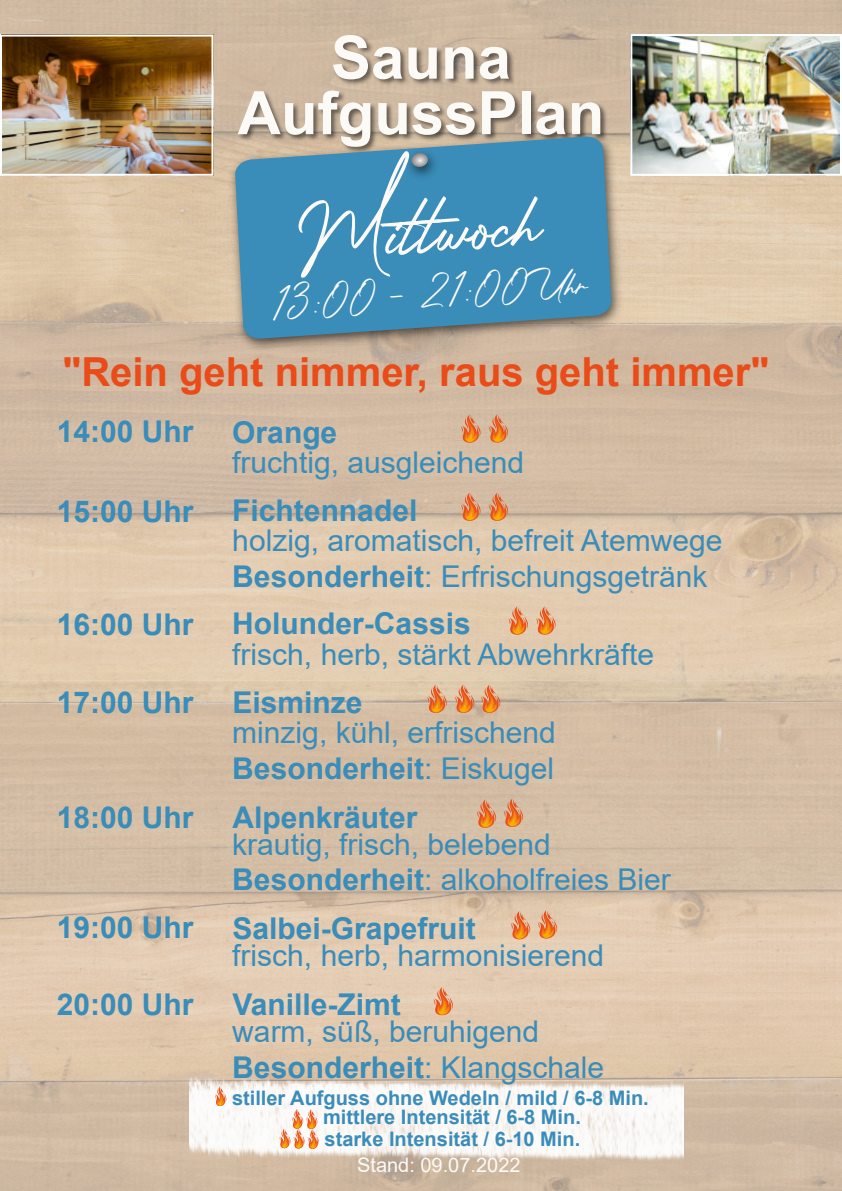
<style>
.page{position:relative;width:842px;height:1191px;background:#fff}
.page>*{position:absolute;margin:0;border:0;box-sizing:border-box;transform-origin:0 0}
.t1{font:90px "Photograph Signature";color:#fcfaf7}
.t2{font:700 60px/55.5px "Arial";color:#fcfaf7;text-align:center}
.t3{font:700 40px "Arial";color:#e94c18}
.t4{font:40px "Photograph Signature";color:#fcfaf7}
.t5{font:700 30px/62.9px "Arial";color:#3a8cb9}
.t6{font:30px "Arial";color:#3a8cb9}
.t7{font:700 20px/19.1px "Arial";color:#3a8cb9}
.t8{font:20px "Arial";color:#fcfaf7}
.s1{font-weight:700}
.s2{font-weight:400}
</style>
<div class="page">
<img style="left:0;top:0;width:842px;height:1191px">
<img style="left:0;top:35px;width:213px;height:141px">
<img style="left:630px;top:34px;width:212px;height:142px">
<img style="left:237px;top:35px;width:370px;height:96px">
<img style="left:227px;top:131px;width:397px;height:222px">
<svg style="left:235px;top:136px;width:377px;height:203px;background:#4b8eb1"></svg>
<img style="left:404px;top:147px;width:35px;height:34px">
<svg style="left:411px;top:153px;width:17px;height:14px"></svg>
<img style="left:190px;top:1047px;width:493px;height:134px">
<svg style="left:215px;top:1086px;width:12px;height:20px"></svg>
<svg style="left:279px;top:1109px;width:40px;height:40px"></svg>
<svg style="left:461px;top:414px;width:20px;height:29px"></svg>
<svg style="left:488px;top:414px;width:21px;height:29px"></svg>
<svg style="left:476px;top:799px;width:21px;height:29px"></svg>
<svg style="left:503px;top:798px;width:21px;height:29px"></svg>
<svg style="left:433px;top:987px;width:20px;height:29px"></svg>
<svg style="left:510px;top:911px;width:21px;height:29px"></svg>
<svg style="left:537px;top:910px;width:21px;height:29px"></svg>
<svg style="left:461px;top:492px;width:20px;height:29px"></svg>
<svg style="left:488px;top:492px;width:21px;height:29px"></svg>
<svg style="left:508px;top:606px;width:20px;height:29px"></svg>
<svg style="left:536px;top:606px;width:20px;height:29px"></svg>
<svg style="left:427px;top:684px;width:20px;height:29px"></svg>
<svg style="left:454px;top:684px;width:47px;height:29px"></svg>
<h2 class="t2" style="left:238px;top:35px;width:368px">Sauna<br>AufgussPlan</h2>
<h1 class="t1" style="left:296px;top:212px;width:246px;rotate:-4deg">Mittwoch</h1>
<h3 class="t4" style="left:270px;top:294px;width:319px;rotate:-4deg">13:00 - 21:00 Uhr</h3>
<h3 class="t3" style="left:62px;top:356px;width:708px">"Rein geht nimmer, raus geht immer"</h3>
<p class="t5" style="left:57px;top:403px;width:138px">14:00 Uhr</p>
<p class="t5" style="left:232px;top:403px;width:107px">Orange</p>
<p class="t6" style="left:232px;top:451px;width:293px">fruchtig, ausgleichend</p>
<p class="t5" style="left:57px;top:482px;width:138px">15:00 Uhr</p>
<p class="t5" style="left:232px;top:481px;width:187px">Fichtennadel</p>
<p class="t6" style="left:232px;top:529px;width:492px">holzig, aromatisch, befreit Atemwege</p>
<p class="t6" style="left:232px;top:565px;width:477px"><span class="s1">Besonderheit</span>: Erfrischungsgetränk</p>
<p class="t5" style="left:57px;top:596px;width:138px">16:00 Uhr</p>
<p class="t5" style="left:57px;top:673px;width:138px">17:00 Uhr</p>
<p class="t5" style="left:232px;top:595px;width:240px">Holunder-Cassis</p>
<p class="t6" style="left:232px;top:643px;width:423px">frisch, herb, stärkt Abwehrkräfte</p>
<p class="t5" style="left:232px;top:672px;width:323px;line-height:65.9px">Eisminze<br>Besonderheit<span class="s2">: Eiskugel</span></p>
<p class="t6" style="left:232px;top:721px;width:325px">minzig, kühl, erfrischend</p>
<p class="t5" style="left:57px;top:789px;width:138px">18:00 Uhr</p>
<p class="t5" style="left:232px;top:788px;width:440px">Alpenkräuter<br>Besonderheit<span class="s2">: alkoholfreies Bier</span></p>
<p class="t6" style="left:232px;top:833px;width:320px">krautig, frisch, belebend</p>
<p class="t5" style="left:57px;top:899px;width:138px">19:00 Uhr</p>
<p class="t5" style="left:232px;top:900px;width:245px">Salbei-Grapefruit</p>
<p class="t6" style="left:232px;top:944px;width:373px">frisch, herb, harmonisierend</p>
<p class="t5" style="left:57px;top:976px;width:138px">20:00 Uhr</p>
<p class="t5" style="left:232px;top:976px;width:373px">Vanille-Zimt<br>Besonderheit<span class="s2">: Klangschale</span></p>
<p class="t6" style="left:232px;top:1020px;width:308px">warm, süß, beruhigend</p>
<p class="t7" style="left:323px;top:1090px;width:327px;text-indent:-91px">stiller Aufguss ohne Wedeln / mild / 6-8 Min. mittlere Intensität / 6-8 Min.</p>
<p class="t7" style="left:325px;top:1131px;width:257px">starke Intensität / 6-10 Min.</p>
<p class="t8" style="left:357px;top:1157px;width:165px">Stand: 09.07.2022</p>
</div>
